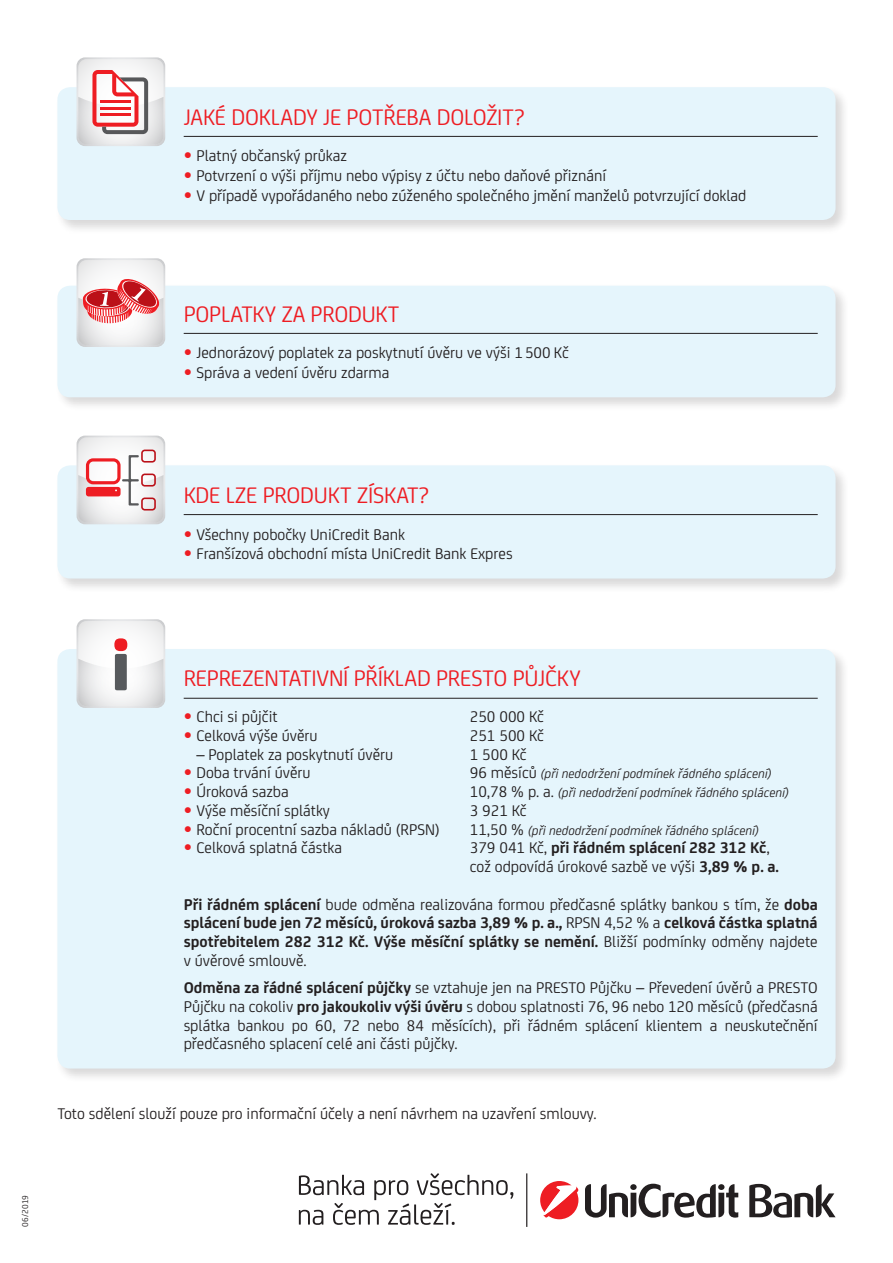
<style>
.page{position:relative;width:893px;height:1263px;background:#fff}
.page>*{position:absolute;margin:0;border:0;box-sizing:border-box;transform-origin:0 0}
.t1{font:24px "Uni Credit";letter-spacing:-.01em;color:#ee1d23}
.t2{font:16.5px/18.8px "Uni Credit";color:#231f20}
.t3{font:700 16.5px/18.8px "Uni Credit";color:#231f20;text-align:justify}
.t4{font:italic 13.5px "Uni Credit";color:#231f20}
.t5{font:9px "Uni Credit";letter-spacing:.015em;color:#231f20}
.s1{font-family:"Helvetica Neue LT Pro";font-weight:700;color:#ee1d23}
.s2{font-style:normal;font-size:16.5px}
.s3{font-weight:700}
.s4{font-weight:400}
</style>
<div class="page">
<svg style="left:540px;top:1181px;width:38px;height:38px"></svg>
<svg style="left:585px;top:1184px;width:153px;height:33px"></svg>
<svg style="left:749px;top:1184px;width:87px;height:33px"></svg>
<svg style="left:299px;top:1173px;width:214px;height:52px"></svg>
<hr style="left:526px;top:1173px;width:1px;height:54px;background:#231f20">
<div style="left:55px;top:463px;width:795px;height:130px;background:#231f20;opacity:.17"></div>
<div style="left:57px;top:465px;width:779px;height:113px;background:#e5f5fc;border-radius:13px"></div>
<hr style="left:184px;top:514px;width:634px;height:1px;background:#231f20">
<svg style="left:77px;top:436px;width:88px;height:88px"></svg>
<div style="left:55px;top:85px;width:795px;height:149px;background:#231f20;opacity:.17"></div>
<div style="left:57px;top:87px;width:779px;height:133px;background:#e5f5fc;border-radius:13px"></div>
<hr style="left:184px;top:136px;width:634px;height:1px;background:#231f20">
<svg style="left:77px;top:57px;width:88px;height:89px"></svg>
<div style="left:55px;top:284px;width:795px;height:128px;background:#231f20;opacity:.17"></div>
<div style="left:57px;top:286px;width:779px;height:111px;background:#e5f5fc;border-radius:13px"></div>
<hr style="left:184px;top:333px;width:634px;height:1px;background:#231f20">
<svg style="left:77px;top:258px;width:88px;height:89px"></svg>
<div style="left:55px;top:647px;width:795px;height:436px;background:#231f20;opacity:.17"></div>
<div style="left:57px;top:649px;width:779px;height:419px;background:#e5f5fc;border-radius:13px"></div>
<hr style="left:184px;top:698px;width:634px;height:1px;background:#231f20">
<svg style="left:77px;top:619px;width:88px;height:89px"></svg>
<div style="left:114px;top:638px;width:13px;height:13px;background:#ee1d23;border-radius:6px"></div>
<div style="left:115px;top:654px;width:12px;height:36px;background:#575a5d;border-radius:2px"></div>
<h1 class="t1" style="left:184px;top:100px;width:343px">JAKÉ DOKLADY JE POTŘEBA DOLOŽIT?</h1>
<p class="t2" style="left:184px;top:146px;width:165px"><span class="s1">•</span> Platný občanský průkaz</p>
<p class="t2" style="left:184px;top:165px;width:424px"><span class="s1">•</span> Potvrzení o výši příjmu nebo výpisy z účtu nebo daňové přiznání</p>
<p class="t2" style="left:184px;top:185px;width:564px"><span class="s1">•</span> V případě vypořádaného nebo zúženého společného jmění manželů potvrzující doklad</p>
<h1 class="t1" style="left:184px;top:296px;width:217px">POPLATKY ZA PRODUKT</h1>
<p class="t2" style="left:184px;top:342px;width:387px"><span class="s1">•</span> Jednorázový poplatek za poskytnutí úvěru ve výši 1500 Kč</p>
<p class="t2" style="left:184px;top:362px;width:207px"><span class="s1">•</span> Správa a vedení úvěru zdarma</p>
<h1 class="t1" style="left:184px;top:478px;width:247px">KDE LZE PRODUKT ZÍSKAT?</h1>
<p class="t2" style="left:184px;top:524px;width:223px"><span class="s1">•</span> Všechny pobočky UniCredit Bank</p>
<p class="t2" style="left:184px;top:543px;width:330px"><span class="s1">•</span> Franšízová obchodní místa UniCredit Bank Expres</p>
<p class="t5" style="left:19px;top:1227px;width:33px;rotate:-90deg">06/2019</p>
<h1 class="t1" style="left:184px;top:661px;width:399px">REPREZENTATIVNÍ PŘÍKLAD PRESTO PŮJČKY</h1>
<p class="t2" style="left:184px;top:706px;width:96px"><span class="s1">•</span> Chci si půjčit</p>
<p class="t2" style="left:470px;top:706px;width:76px">250 000 Kč</p>
<p class="t2" style="left:184px;top:725px;width:135px"><span class="s1">•</span> Celková výše úvěru</p>
<p class="t2" style="left:470px;top:725px;width:76px">251 500 Kč</p>
<p class="t2" style="left:196px;top:744px;width:198px">– Poplatek za poskytnutí úvěru</p>
<p class="t2" style="left:470px;top:744px;width:58px">1 500 Kč</p>
<p class="t2" style="left:184px;top:762px;width:128px"><span class="s1">•</span> Doba trvání úvěru</p>
<p class="t4" style="left:470px;top:765px;width:304px"><span class="s2">96 měsíců</span> (při nedodržení podmínek řádného splácení)</p>
<p class="t2" style="left:184px;top:781px;width:107px"><span class="s1">•</span> Úroková sazba</p>
<p class="t4" style="left:470px;top:783px;width:321px"><span class="s2">10,78 % p. a.</span> (při nedodržení podmínek řádného splácení)</p>
<p class="t2" style="left:184px;top:800px;width:148px"><span class="s1">•</span> Výše měsíční splátky</p>
<p class="t2" style="left:470px;top:800px;width:58px">3 921 Kč</p>
<p class="t2" style="left:184px;top:819px;width:257px"><span class="s1">•</span> Roční procentní sazba nákladů (RPSN)</p>
<p class="t4" style="left:470px;top:821px;width:291px"><span class="s2">11,50 %</span> (při nedodržení podmínek řádného splácení)</p>
<p class="t2" style="left:184px;top:837px;width:160px"><span class="s1">•</span> Celková splatná částka</p>
<p class="t2" style="left:470px;top:837px;width:311px">379 041 Kč, <span class="s3">při řádném splácení 282 312 Kč</span>, což odpovídá úrokové sazbě ve výši <span class="s3">3,89 % p. a.</span></p>
<p class="t3" style="left:184px;top:894px;width:636px">Při řádném splácení <span class="s4">bude odměna realizována formou předčasné splátky bankou s tím, že</span> doba splácení bude jen 72 měsíců, úroková sazba 3,89 % p. a., <span class="s4">RPSN 4,52 % a</span> celková částka splatná spotřebitelem 282 312 Kč. Výše měsíční splátky se nemění. <span class="s4">Bližší podmínky odměny najdete v úvěrové smlouvě.</span></p>
<p class="t2" style="left:184px;top:977px;width:636px;text-align:justify"><span class="s3">Odměna za řádné splácení půjčky</span> se vztahuje jen na PRESTO Půjčku – Převedení úvěrů a PRESTO Půjčku na cokoliv <span class="s3">pro jakoukoliv výši úvěru</span> s dobou splatnosti 76, 96 nebo 120 měsíců (předčasná splátka bankou po 60, 72 nebo 84 měsících), při řádném splácení klientem a neuskutečnění předčasného splacení celé ani části půjčky.</p>
<p class="t2" style="left:57px;top:1103px;width:541px">Toto sdělení slouží pouze pro informační účely a není návrhem na uzavření smlouvy.</p>
</div>
